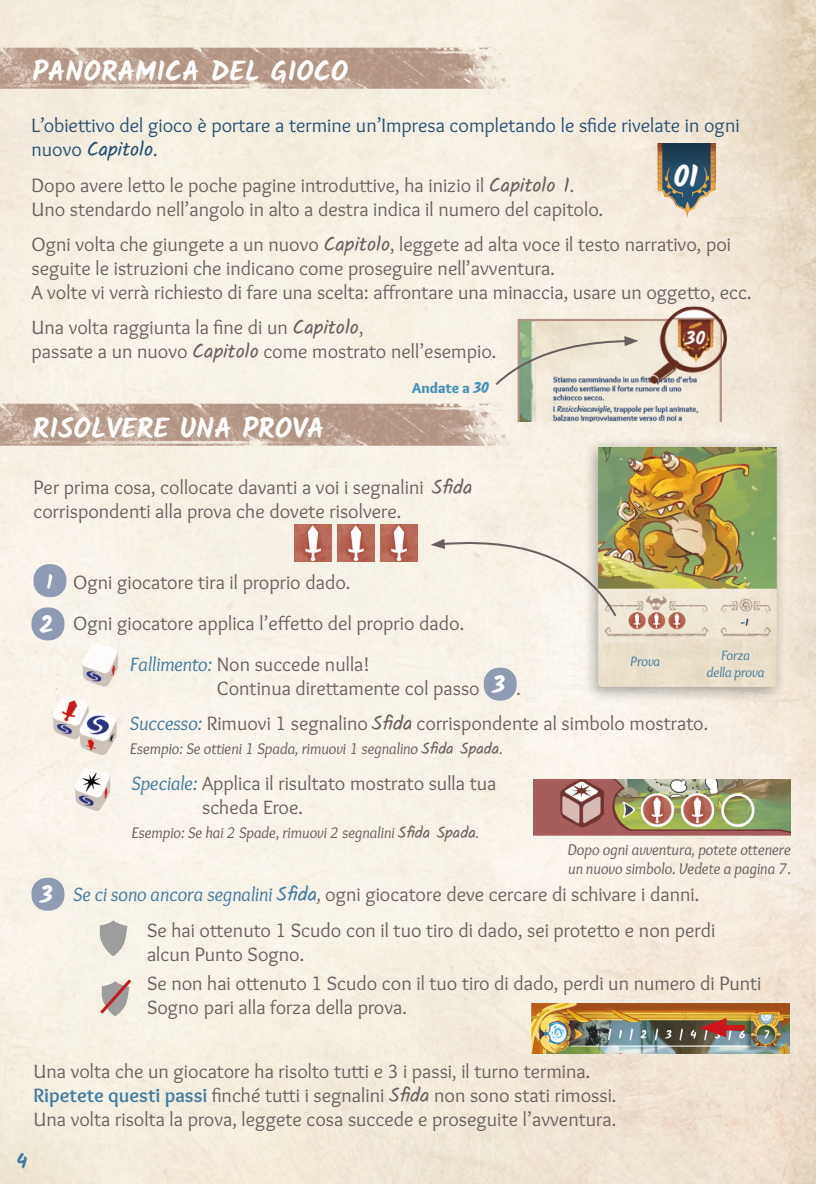
<style>
.page{position:relative;width:816px;height:1184px;background:#fff}
.page>*{position:absolute;margin:0;border:0;box-sizing:border-box;transform-origin:0 0}
.t1{font:700 30.2px "Kalam";color:#fff}
.t2{font:700 28px "Kalam";color:#fff}
.t3{font:700 24px "Kalam";color:#fff}
.t4{font:20px/24px "Overlock";color:#685f60}
.t5{font:20px/24px "Overlock";color:#244e71}
.t6{font:italic 20px "Overlock";color:#685f60}
.t7{font:700 20px "Kalam";color:#fff}
.t8{font:700 20px "Kalam";color:#437c9f}
.t9{font:italic 16px/19.2px "Overlock";color:#685f60}
.t10{font:900 15px "Overlock";color:#4391b8}
.t11{font:italic 14px/16.8px "Overlock";color:#437c9f;text-align:center}
.s1{font-family:"Kalam"}
.s2{font-family:"Kalam";font-weight:700}
.s3{font-style:italic;color:#437c9f}
.s4{font-family:"Kalam";font-style:normal}
.s5{font-style:italic;color:#427ca0}
.s6{font-family:"Kalam";color:#427ca0}
.s7{font-style:italic}
.s8{font-weight:700;color:#437c9f}
</style>
<div class="page">
<img style="left:0;top:0;width:815px;height:1184px">
<img style="left:0;top:404px;width:515px;height:41px">
<img style="left:533px;top:779px;width:257px;height:68px">
<div style="left:583px;top:437px;width:203px;height:266px;background:#1d1d1b;opacity:.4"></div>
<img style="left:597px;top:447px;width:180px;height:241px">
<div style="left:484px;top:669px;width:31px;height:31px;background:#8f9bb2;border-radius:14px"></div>
<div style="left:483px;top:668px;width:33px;height:33px;border:2px solid #8f9bb2;border-radius:14px"></div>
<img style="left:294px;top:524px;width:38px;height:38px">
<img style="left:337px;top:524px;width:37px;height:38px">
<img style="left:380px;top:524px;width:37px;height:38px">
<div style="left:34px;top:565px;width:31px;height:31px;background:#8f9bb2;border-radius:14px"></div>
<div style="left:33px;top:564px;width:33px;height:33px;border:2px solid #8f9bb2;border-radius:14px"></div>
<div style="left:32px;top:608px;width:31px;height:31px;background:#8f9bb2;border-radius:14px"></div>
<div style="left:31px;top:607px;width:33px;height:33px;border:2px solid #8f9bb2;border-radius:14px"></div>
<div style="left:32px;top:879px;width:31px;height:31px;background:#8f9bb2;border-radius:14px"></div>
<div style="left:31px;top:878px;width:33px;height:33px;border:2px solid #8f9bb2;border-radius:14px"></div>
<svg style="left:430px;top:539px;width:188px;height:79px;background:#ebe5d8"></svg>
<img style="left:91px;top:916px;width:45px;height:44px">
<img style="left:93px;top:976px;width:44px;height:45px">
<svg style="left:97px;top:976px;width:37px;height:41px;background:#d1beb8"></svg>
<img style="left:65px;top:627px;width:74px;height:75px">
<img style="left:36px;top:679px;width:75px;height:75px">
<img style="left:63px;top:694px;width:75px;height:75px">
<img style="left:58px;top:750px;width:75px;height:76px">
<img style="left:0;top:47px;width:515px;height:42px">
<img style="left:657px;top:144px;width:58px;height:85px">
<img style="left:507px;top:293px;width:235px;height:129px">
<svg style="left:493px;top:336px;width:145px;height:51px;background:#dcd8c9"></svg>
<img style="left:531px;top:1003px;width:258px;height:50px">
<div style="left:744px;top:1014px;width:38px;height:39px;background:#1d1d1b;opacity:.5"></div>
<img style="left:750px;top:1015px;width:31px;height:31px">
<div style="left:715px;top:1025px;width:29px;height:5px;background:#cd171a"></div>
<svg style="left:699px;top:1018px;width:27px;height:19px"></svg>
<p class="t2" style="left:33px;top:55px;width:317px">PANORAMICA DEL GIOCO</p>
<p class="t5" style="left:31px;top:114px;width:709px">L’obiettivo del gioco è portare a termine un’Impresa completando le sfide rivelate in ogni nuovo <span class="s1">Capitolo</span>.</p>
<p class="t4" style="left:31px;top:173px;width:544px">Dopo avere letto le poche pagine introduttive, ha inizio il <span class="s1">Capitolo 1</span>.</p>
<p class="t4" style="left:31px;top:197px;width:573px">Uno stendardo nell’angolo in alto a destra indica il numero del capitolo.</p>
<p class="t4" style="left:31px;top:232px;width:701px">Ogni volta che giungete a un nuovo <span class="s1">Capitolo</span>, leggete ad alta voce il testo narrativo, poi seguite le istruzioni che indicano come proseguire nell’avventura.</p>
<p class="t4" style="left:31px;top:280px;width:721px">A volte vi verrà richiesto di fare una scelta: affrontare una minaccia, usare un oggetto, ecc.</p>
<p class="t4" style="left:31px;top:316px;width:333px">Una volta raggiunta la fine di un <span class="s1">Capitolo</span>,</p>
<p class="t4" style="left:31px;top:340px;width:466px">passate a un nuovo <span class="s1">Capitolo</span> come mostrato nell’esempio.</p>
<p class="t1" style="left:673px;top:158px;width:26px">01</p>
<p class="t2" style="left:33px;top:411px;width:293px">RISOLVERE UNA PROVA</p>
<p class="t10" style="left:412px;top:379px;width:78px">Andate a <span class="s2">30</span></p>
<p class="t4" style="left:33px;top:476px;width:440px">Per prima cosa, collocate davanti a voi i segnalini <span class="s1">Sfida </span>corrispondenti alla prova che dovete risolvere.</p>
<p class="t7" style="left:46px;top:571px;width:8px">1</p>
<p class="t3" style="left:40px;top:611px;width:15px">2</p>
<p class="t3" style="left:40px;top:881px;width:15px">3</p>
<p class="t4" style="left:73px;top:570px;width:279px">Ogni giocatore tira il proprio dado.</p>
<p class="t4" style="left:73px;top:611px;width:392px">Ogni giocatore applica l’effetto del proprio dado.</p>
<p class="t4" style="left:217px;top:652px;width:264px;text-indent:-87px"><span class="s3">Fallimento:</span> Non succede nulla!<br>Continua direttamente col passo</p>
<p class="t11" style="left:706px;top:647px;width:59px">Forza<br>della prova</p>
<p class="t11" style="left:630px;top:653px;width:32px">Prova</p>
<p class="t3" style="left:492px;top:671px;width:15px">3</p>
<p class="t6" style="left:516px;top:677px;width:6px">.</p>
<p class="t4" style="left:130px;top:712px;width:579px"><span class="s3">Successo:</span> Rimuovi 1 segnalino <span class="s1">Sfida</span> corrispondente al simbolo mostrato.</p>
<p class="t9" style="left:130px;top:739px;width:374px">Esempio: Se ottieni 1 Spada, rimuovi 1 segnalino <span class="s4">Sfida Spada</span>.</p>
<p class="t4" style="left:202px;top:771px;width:296px;text-indent:-70px"><span class="s3">Speciale:</span> Applica il risultato mostrato sulla tua scheda Eroe.</p>
<p class="t9" style="left:131px;top:823px;width:349px">Esempio: Se hai 2 Spade, rimuovi 2 segnalini <span class="s4">Sfida Spada</span>.</p>
<p class="t9" style="left:567px;top:840px;width:225px">Dopo ogni avventura, potete ottenere un nuovo simbolo. Vedete a pagina 7.</p>
<p class="t4" style="left:73px;top:883px;width:627px"><span class="s5">Se ci sono ancora segnalini</span> <span class="s6">Sfida</span><span class="s7">,</span> ogni giocatore deve cercare di schivare i danni.</p>
<p class="t4" style="left:147px;top:918px;width:570px">Se hai ottenuto 1 Scudo con il tuo tiro di dado, sei protetto e non perdi alcun Punto Sogno.</p>
<p class="t4" style="left:147px;top:972px;width:616px">Se non hai ottenuto 1 Scudo con il tuo tiro di dado, perdi un numero di Punti<br>Sogno pari alla forza della prova.</p>
<p class="t4" style="left:33px;top:1059px;width:584px">Una volta che un giocatore ha risolto tutti e 3 i passi, il turno termina.<br><span class="s8">Ripetete questi passi</span> finché tutti i segnalini <span class="s1">Sfida</span> non sono stati rimossi.<br>Una volta risolta la prova, leggete cosa succede e proseguite l’avventura.</p>
<p class="t8" style="left:16px;top:1149px;width:12px">4</p>
</div>
